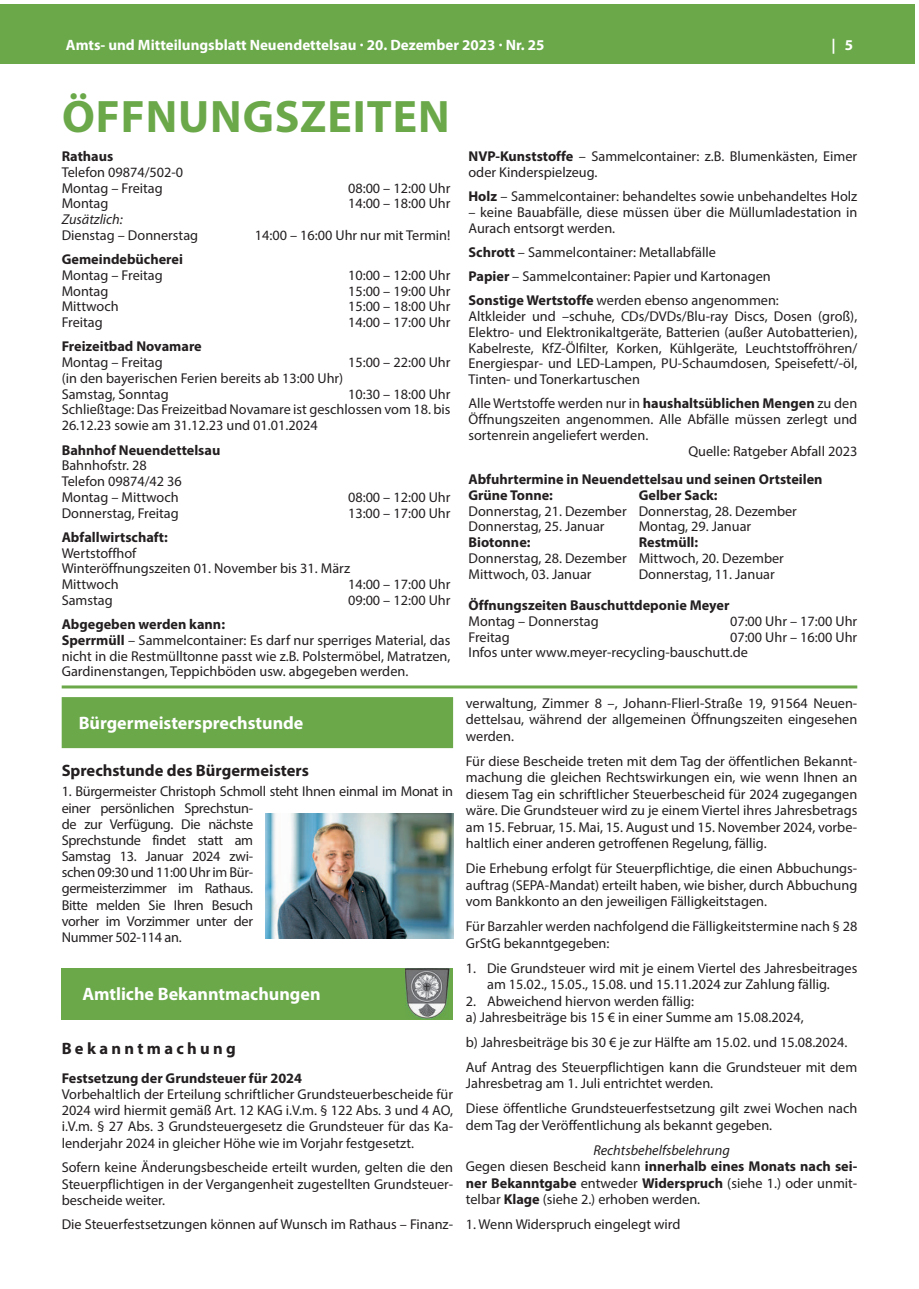
<style>
.page{position:relative;width:919px;height:1289px;background:#fff}
.page>*{position:absolute;margin:0;border:0;box-sizing:border-box;transform-origin:0 0}
.t1{font:700 45.75px "Myriad Pro";letter-spacing:.02em;color:#6aa84a}
.t2{font:700 18px "Myriad Pro";color:#fff}
.t3{font:700 16.5px "Myriad Pro";color:#231f20}
.t4{font:700 15px "Myriad Pro";color:#fff}
.t5{font:14.25px/15.8px "Myriad Pro";color:#231f20}
.t6{font:14.25px/16.2px "Myriad Pro";letter-spacing:-.02em;color:#231f20}
.t7{font:700 14.25px/15.8px "Myriad Pro";color:#231f20}
.t8{font:italic 14.25px "Myriad Pro";color:#231f20}
.s1{font-weight:700}
.s2{font-style:italic}
</style>
<div class="page">
<div style="left:13px;top:4px;width:901px;height:60px;background:#6aa84a"></div>
<div style="left:0;top:4px;width:13px;height:60px;background:#6aa84a"></div>
<hr style="left:62px;top:685px;width:795px;height:3px;background:#6aa84a">
<div style="left:62px;top:697px;width:391px;height:51px;background:#6aa84a"></div>
<div style="left:62px;top:968px;width:391px;height:51px;background:#6aa84a"></div>
<img style="left:405px;top:968px;width:44px;height:50px">
<img style="left:266px;top:813px;width:187px;height:125px">
<p class="t4" style="left:66px;top:38px;width:480px">Amts- und Mitteilungsblatt Neuendettelsau · 20. Dezember 2023 · Nr. 25</p>
<p class="t4" style="left:831px;top:38px;width:23px">| 5</p>
<h1 class="t1" style="left:62px;top:93px;width:389px">ÖFFNuNgszeiteN</h1>
<p class="t7" style="left:62px;top:149px;width:53px">rathaus</p>
<p class="t5" style="left:62px;top:164px;width:123px">Telefon 09874/502-0<br>Montag – Freitag</p>
<p class="t5" style="left:348px;top:180px;width:104px">08:00 – 12:00 Uhr</p>
<p class="t5" style="left:62px;top:195px;width:48px">Montag</p>
<p class="t5" style="left:348px;top:195px;width:104px">14:00 – 18:00 Uhr</p>
<p class="t8" style="left:62px;top:212px;width:63px">Zusätzlich:</p>
<p class="t5" style="left:62px;top:227px;width:138px">Dienstag – Donnerstag</p>
<p class="t5" style="left:255px;top:227px;width:197px">14:00 – 16:00 Uhr nur mit Termin!</p>
<p class="t7" style="left:62px;top:252px;width:123px">gemeindebücherei</p>
<p class="t5" style="left:62px;top:267px;width:103px">Montag – Freitag</p>
<p class="t5" style="left:348px;top:267px;width:104px">10:00 – 12:00 Uhr</p>
<p class="t5" style="left:62px;top:283px;width:48px">Montag</p>
<p class="t5" style="left:348px;top:283px;width:104px">15:00 – 19:00 Uhr</p>
<p class="t5" style="left:62px;top:298px;width:58px">Mittwoch</p>
<p class="t5" style="left:348px;top:298px;width:104px">15:00 – 18:00 Uhr</p>
<p class="t5" style="left:62px;top:314px;width:43px">Freitag</p>
<p class="t5" style="left:348px;top:314px;width:104px">14:00 – 17:00 Uhr</p>
<p class="t7" style="left:62px;top:339px;width:142px">Freizeitbad Novamare</p>
<p class="t5" style="left:62px;top:354px;width:103px">Montag – Freitag</p>
<p class="t5" style="left:348px;top:354px;width:104px">15:00 – 22:00 Uhr</p>
<p class="t5" style="left:62px;top:370px;width:283px">(in den bayerischen Ferien bereits ab 13:00 Uhr)<br>Samstag, Sonntag</p>
<p class="t5" style="left:62px;top:386px;width:390px;text-align:justify;text-indent:286px">10:30 – 18:00 Uhr Schließtage: Das Freizeitbad Novamare ist geschlossen vom 18. bis 26.12.23 sowie am 31.12.23 und 01.01.2024</p>
<p class="t7" style="left:62px;top:442px;width:160px">Bahnhof Neuendettelsau</p>
<p class="t5" style="left:62px;top:457px;width:122px">Bahnhofstr. 28<br>Telefon 09874/42 36<br>Montag – Mittwoch</p>
<p class="t5" style="left:348px;top:489px;width:104px">08:00 – 12:00 Uhr</p>
<p class="t5" style="left:62px;top:504px;width:119px">Donnerstag, Freitag</p>
<p class="t5" style="left:348px;top:504px;width:104px">13:00 – 17:00 Uhr</p>
<p class="t7" style="left:62px;top:529px;width:108px">Abfallwirtschaft:</p>
<p class="t5" style="left:62px;top:544px;width:290px">Wertstoffhof<br>Winteröffnungszeiten 01. November bis 31. März<br>Mittwoch</p>
<p class="t5" style="left:348px;top:576px;width:104px">14:00 – 17:00 Uhr</p>
<p class="t5" style="left:62px;top:592px;width:53px">Samstag</p>
<p class="t5" style="left:348px;top:592px;width:104px">09:00 – 12:00 Uhr</p>
<p class="t5" style="left:62px;top:616px;width:390px"><span class="s1">Abgegeben werden kann:<br>sperrmüll</span> – Sammelcontainer: Es darf nur sperriges Material, das nicht in die Restmülltonne passt wie z.B. Polstermöbel, Matratzen, Gardinenstangen, Teppichböden usw. abgegeben werden.</p>
<p class="t2" style="left:79px;top:713px;width:226px">Bürgermeistersprechstunde</p>
<p class="t3" style="left:62px;top:761px;width:249px">sprechstunde des Bürgermeisters</p>
<p class="t6" style="left:62px;top:783px;width:393px">1. Bürgermeister Christoph Schmoll steht Ihnen einmal im Monat in einer persönlichen Sprechstun-<br>de zur Verfügung. Die nächste<br>Sprechstunde findet statt am<br>Samstag 13. Januar 2024 zwi-<br>schen 09:30 und 11:00 Uhr im Bür-<br>germeisterzimmer im Rathaus.<br>Bitte melden Sie Ihren Besuch<br>vorher im Vorzimmer unter der<br>Nummer 502-114 an.</p>
<p class="t2" style="left:82px;top:986px;width:240px">Amtliche Bekanntmachungen</p>
<p class="t3" style="left:62px;top:1039px;width:176px">B e k a n n t m a c h u n g</p>
<p class="t7" style="left:62px;top:1070px;width:242px">Festsetzung der grundsteuer für 2024</p>
<p class="t5" style="left:62px;top:1085px;width:393px;line-height:16.2px;text-align:justify">Vorbehaltlich der Erteilung schriftlicher Grundsteuerbescheide für 2024 wird hiermit gemäß Art. 12 KAG i.V.m. § 122 Abs. 3 und 4 AO, i.V.m. § 27 Abs. 3 Grundsteuergesetz die Grundsteuer für das Ka&shy;lenderjahr 2024 in gleicher Höhe wie im Vorjahr festgesetzt.</p>
<p class="t5" style="left:62px;top:1159px;width:393px;line-height:16.2px;text-align:justify">Sofern keine Änderungsbescheide erteilt wurden, gelten die den Steuerpflichtigen in der Vergangenheit zugestellten Grundsteuer&shy;bescheide weiter.</p>
<p class="t5" style="left:62px;top:1216px;width:393px">Die Steuerfestsetzungen können auf Wunsch im Rathaus – Finanz-</p>
<p class="t5" style="left:468px;top:148px;width:390px"><span class="s1">NvP-kunststoffe</span> – Sammelcontainer: z.B. Blumenkästen, Eimer oder Kinderspielzeug.</p>
<p class="t5" style="left:468px;top:188px;width:390px"><span class="s1">holz</span> – Sammelcontainer: behandeltes sowie unbehandeltes Holz</p>
<p class="t5" style="left:468px;top:204px;width:390px">– keine Bauabfälle, diese müssen über die Müllumladestation in<br>Aurach entsorgt werden.</p>
<p class="t5" style="left:468px;top:240px;width:312px;line-height:24.3px"><span class="s1">schrott</span> – Sammelcontainer: Metallabfälle<br><span class="s1">Papier</span> – Sammelcontainer: Papier und Kartonagen <span class="s1">sonstige wertstoffe</span> werden ebenso angenommen:</p>
<p class="t5" style="left:468px;top:308px;width:390px;text-align:justify">Altkleider und –schuhe, CDs/DVDs/Blu-ray Discs, Dosen (groß), Elektro- und Elektronikaltgeräte, Batterien (außer Autobatterien), Kabelreste, KfZ-Ölfilter, Korken, Kühlgeräte, Leuchtstoffröhren/ Energiespar- und LED-Lampen, PU-Schaumdosen, Speisefett/-öl, Tinten- und Tonerkartuschen</p>
<p class="t5" style="left:468px;top:395px;width:390px">Alle Wertstoffe werden nur in <span class="s1">haushaltsüblichen Mengen</span> zu den</p>
<p class="t5" style="left:468px;top:411px;width:390px">Öffnungszeiten angenommen. Alle Abfälle müssen zerlegt und</p>
<p class="t5" style="left:468px;top:427px;width:181px">sortenrein angeliefert werden.</p>
<p class="t5" style="left:688px;top:443px;width:170px">Quelle: Ratgeber Abfall 2023</p>
<p class="t7" style="left:468px;top:472px;width:355px">Abfuhrtermine in Neuendettelsau und seinen ortsteilen grüne tonne:</p>
<p class="t7" style="left:638px;top:488px;width:80px">gelber sack:</p>
<p class="t5" style="left:468px;top:503px;width:330px">Donnerstag, 21. Dezember Donnerstag, 28. Dezember<br>Donnerstag, 25. Januar</p>
<p class="t5" style="left:638px;top:518px;width:114px">Montag, 29. Januar</p>
<p class="t7" style="left:468px;top:535px;width:64px">Biotonne:</p>
<p class="t7" style="left:638px;top:535px;width:61px">restmüll:</p>
<p class="t5" style="left:468px;top:550px;width:317px">Donnerstag, 28. Dezember Mittwoch, 20. Dezember<br>Mittwoch, 03. Januar</p>
<p class="t5" style="left:638px;top:566px;width:137px">Donnerstag, 11. Januar</p>
<p class="t7" style="left:468px;top:598px;width:262px">Öffnungszeiten Bauschuttdeponie Meyer</p>
<p class="t5" style="left:468px;top:613px;width:132px">Montag – Donnerstag</p>
<p class="t5" style="left:730px;top:613px;width:129px">07:00 Uhr – 17:00 Uhr</p>
<p class="t5" style="left:468px;top:629px;width:43px">Freitag</p>
<p class="t5" style="left:468px;top:629px;width:390px;text-indent:261px">07:00 Uhr – 16:00 Uhr<br>Infos unter www.meyer-recycling-bauschutt.de</p>
<p class="t5" style="left:466px;top:694px;width:393px;line-height:16.5px;text-align:justify">verwaltung, Zimmer 8 –, Johann-Flierl-Straße 19, 91564 Neuen&shy;dettelsau, während der allgemeinen Öffnungszeiten eingesehen werden.</p>
<p class="t5" style="left:466px;top:752px;width:393px;line-height:16.5px;text-align:justify">Für diese Bescheide treten mit dem Tag der öffentlichen Bekannt&shy;machung die gleichen Rechtswirkungen ein, wie wenn Ihnen an diesem Tag ein schriftlicher Steuerbescheid für 2024 zugegangen wäre. Die Grundsteuer wird zu je einem Viertel ihres Jahresbetrags am 15. Februar, 15. Mai, 15. August und 15. November 2024, vorbe&shy;haltlich einer anderen getroffenen Regelung, fällig.</p>
<p class="t5" style="left:466px;top:859px;width:393px;line-height:16.5px;text-align:justify">Die Erhebung erfolgt für Steuerpflichtige, die einen Abbuchungs&shy;auftrag (SEPA-Mandat) erteilt haben, wie bisher, durch Abbuchung vom Bankkonto an den jeweiligen Fälligkeitstagen.</p>
<p class="t5" style="left:466px;top:917px;width:393px;line-height:16.5px">Für Barzahler werden nachfolgend die Fälligkeitstermine nach § 28<br>GrStG bekanntgegeben:</p>
<p class="t5" style="left:466px;top:959px;width:393px;line-height:16.5px;text-align:center">1. Die Grundsteuer wird mit je einem Viertel des Jahresbeitrages am 15.02., 15.05., 15.08. und 15.11.2024 zur Zahlung fällig.</p>
<p class="t5" style="left:466px;top:993px;width:339px;line-height:16.5px">2. Abweichend hiervon werden fällig:<br>a) Jahresbeiträge bis 15 € in einer Summe am 15.08.2024,</p>
<p class="t5" style="left:466px;top:1029px;width:393px;line-height:25px">b) Jahresbeiträge bis 30 € je zur Hälfte am 15.02. und 15.08.2024.<br>Auf Antrag des Steuerpflichtigen kann die Grundsteuer mit dem</p>
<p class="t5" style="left:466px;top:1070px;width:393px;line-height:25px">Jahresbetrag am 1. Juli entrichtet werden.<br>Diese öffentliche Grundsteuerfestsetzung gilt zwei Wochen nach</p>
<p class="t5" style="left:466px;top:1117px;width:308px">dem Tag der Veröffentlichung als bekannt gegeben.</p>
<p class="t5" style="left:466px;top:1141px;width:393px;line-height:16.5px;text-indent:127px"><span class="s2">Rechtsbehelfsbelehrung<br></span>Gegen diesen Bescheid kann <span class="s1">innerhalb eines Monats nach sei&shy;ner Bekanntgabe</span> entweder <span class="s1">widerspruch</span> (siehe 1.) oder unmit&shy;telbar <span class="s1">klage</span> (siehe 2.) erhoben werden.</p>
<p class="t5" style="left:466px;top:1216px;width:216px">1. Wenn Widerspruch eingelegt wird</p>
</div>
